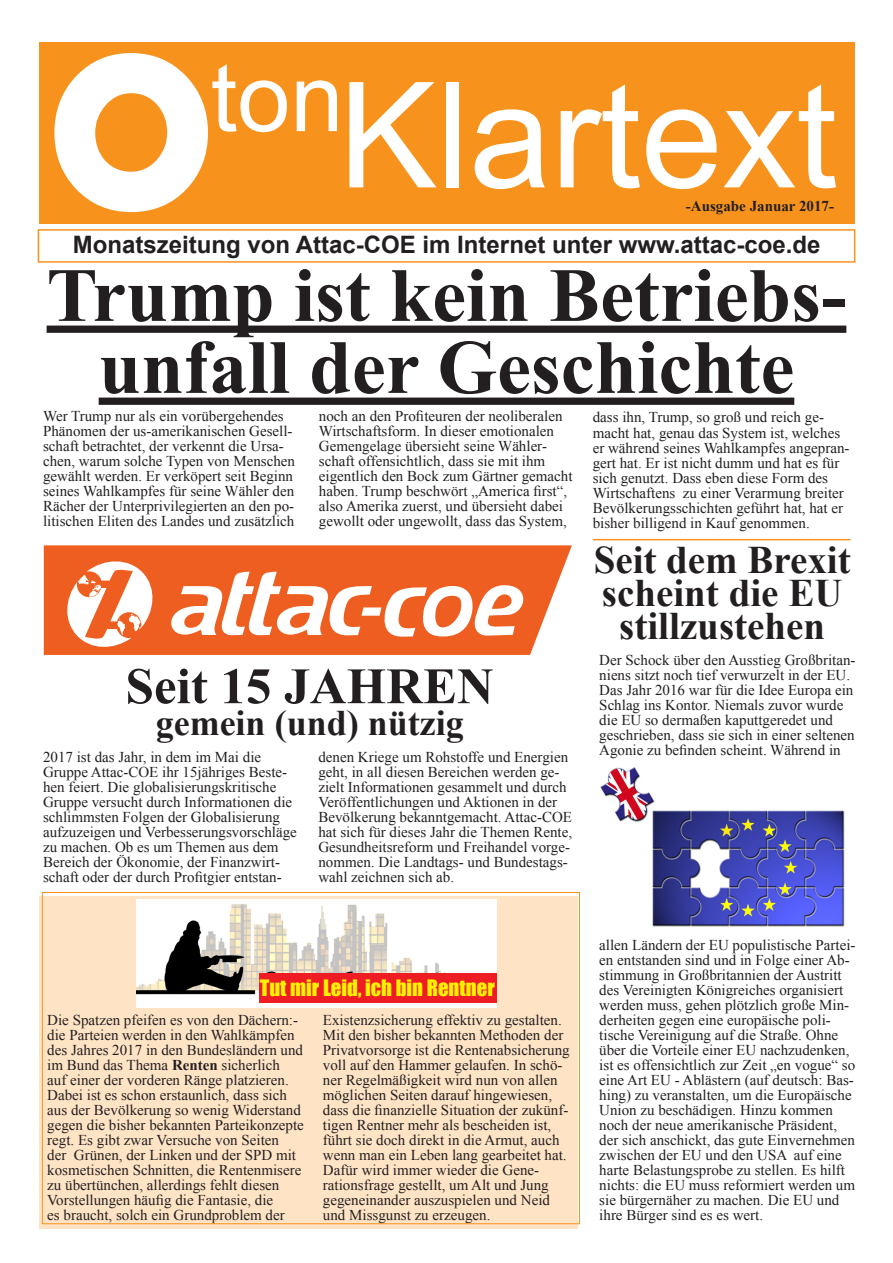
<style>
.page{position:relative;width:893px;height:1263px;background:#fff}
.page>*{position:absolute;margin:0;border:0;box-sizing:border-box;transform-origin:0 0}
.t1{font:700 220.5px "Berlin Sans FB Demi";color:#fff}
.t2{font:147px "Arial";color:#fff}
.t3{font:95.55px "Arial";color:#fff}
.t4{font:700 76.5px/72px "Times New Roman";color:#231f20;text-align:center}
.t5{font:700 51px "Times New Roman";color:#231f20}
.t6{font:700 39px/33px "Times New Roman";color:#231f20;text-align:center}
.t7{font:700 36px "Times New Roman";color:#231f20}
.t8{font:700 24px "Arial";color:#231f20}
.t9{font:20.85px "Impact";color:#fff101}
.t10{font:15px/15px "Times New Roman";color:#231f20}
.t11{font:700 15px "Times New Roman";color:#231f20}
.s1{font-weight:700}
</style>
<div class="page">
<div style="left:39px;top:42px;width:815px;height:182px;background:#f7931d"></div>
<div style="left:38px;top:229px;width:817px;height:34px;border:2px solid #f7931d"></div>
<img style="left:600px;top:767px;width:245px;height:160px">
<div style="left:39px;top:896px;width:539px;height:333px;background:#fee3c5"></div>
<hr style="left:593px;top:539px;width:257px;height:1px;background:#f7931d">
<svg style="left:44px;top:545px;width:528px;height:110px;background:#f07743"></svg>
<svg style="left:64px;top:558px;width:468px;height:92px"></svg>
<img style="left:137px;top:899px;width:360px;height:108px">
<div style="left:259px;top:973px;width:238px;height:30px;background:#ee1d23"></div>
<div style="left:47px;top:326px;width:799px;height:7px;background:#231f20"></div>
<div style="left:99px;top:398px;width:695px;height:7px;background:#231f20"></div>
<p class="t1" style="left:48px;top:4px;width:167px">O</p>
<p class="t3" style="left:211px;top:35px;width:134px">ton</p>
<p class="t2" style="left:339px;top:39px;width:500px">Klartext</p>
<p class="t11" style="left:686px;top:196px;width:150px">-Ausgabe Januar 2017-</p>
<p class="t8" style="left:73px;top:229px;width:749px">Monatszeitung von Attac-COE im Internet unter www.attac-coe.de</p>
<p class="t4" style="left:47px;top:257px;width:801px">Trump ist kein Betriebs&shy;unfall der Geschichte</p>
<p class="t10" style="left:43px;top:409px;width:253px">Wer Trump nur als ein vorübergehendes Phänomen der us-amerikanischen Gesell&shy;schaft betrachtet, der verkennt die Ursa&shy;chen, warum solche Typen von Menschen gewählt werden. Er verköpert seit Beginn seines Wahlkampfes für seine Wähler den Rächer der Unterprivilegierten an den po&shy;litischen Eliten des Landes und zusätzlich</p>
<p class="t10" style="left:319px;top:409px;width:255px">noch an den Profiteuren der neoliberalen Wirtschaftsform. In dieser emotionalen Gemengelage übersieht seine Wähler&shy;schaft offensichtlich, dass sie mit ihm eigentlich den Bock zum Gärtner gemacht haben. Trump beschwört „America first“, also Amerika zuerst, und übersieht dabei gewollt oder ungewollt, dass das System,</p>
<p class="t10" style="left:593px;top:410px;width:258px">dass ihn, Trump, so groß und reich ge&shy;macht hat, genau das System ist, welches er während seines Wahlkampfes angepran&shy;gert hat. Er ist nicht dumm und hat es für sich genutzt. Dass eben diese Form des Wirtschaftens zu einer Verarmung breiter Bevölkerungsschichten geführt hat, hat er bisher billigend in Kauf genommen.</p>
<p class="t5" style="left:126px;top:651px;width:370px">Seit 15 JAHREN</p>
<p class="t7" style="left:156px;top:698px;width:310px">gemein (und) nützig</p>
<p class="t10" style="left:43px;top:749px;width:255px">2017 ist das Jahr, in dem im Mai die Gruppe Attac-COE ihr 15jähriges Beste&shy;hen feiert. Die globalisierungskritische Gruppe versucht durch Informationen die schlimmsten Folgen der Globalisierung aufzuzeigen und Verbesserungsvorschläge zu machen. Ob es um Themen aus dem Bereich der Ökonomie, der Finanzwirt&shy;schaft oder der durch Profitgier entstan-</p>
<p class="t10" style="left:318px;top:749px;width:255px">denen Kriege um Rohstoffe und Energien geht, in all diesen Bereichen werden ge&shy;zielt Informationen gesammelt und durch Veröffentlichungen und Aktionen in der Bevölkerung bekanntgemacht. Attac-COE hat sich für dieses Jahr die Themen Rente, Gesundheitsreform und Freihandel vorge&shy;nommen. Die Landtags- und Bundestags&shy;wahl zeichnen sich ab.</p>
<p class="t9" style="left:260px;top:971px;width:236px">Tut mir Leid, ich bin Rentner</p>
<p class="t10" style="left:47px;top:1013px;width:258px">Die Spatzen pfeifen es von den Dächern:- die Parteien werden in den Wahlkämpfen des Jahres 2017 in den Bundesländern und im Bund das Thema <span class="s1">Renten</span> sicherlich<br>auf einer der vorderen Ränge platzieren.<br>Dabei ist es schon erstaunlich, dass sich aus der Bevölkerung so wenig Widerstand gegen die bisher bekannten Parteikonzepte regt. Es gibt zwar Versuche von Seiten<br>der Grünen, der Linken und der SPD mit kosmetischen Schnitten, die Rentenmisere zu übertünchen, allerdings fehlt diesen Vorstellungen häufig die Fantasie, die<br>es braucht, solch ein Grundproblem der</p>
<p class="t10" style="left:323px;top:1013px;width:248px">Existenzsicherung effektiv zu gestalten.<br>Mit den bisher bekannten Methoden der Privatvorsorge ist die Rentenabsicherung voll auf den Hammer gelaufen. In schö&shy;ner Regelmäßigkeit wird nun von allen möglichen Seiten darauf hingewiesen, dass die finanzielle Situation der zukünf&shy;tigen Rentner mehr als bescheiden ist, führt sie doch direkt in die Armut, auch wenn man ein Leben lang gearbeitet hat.<br>Dafür wird immer wieder die Gene&shy;rationsfrage gestellt, um Alt und Jung gegeneinander auszuspielen und Neid und Missgunst zu erzeugen.</p>
<p class="t6" style="left:594px;top:542px;width:259px">Seit dem Brexit scheint die EU stillzustehen</p>
<p class="t10" style="left:599px;top:652px;width:258px">Der Schock über den Ausstieg Großbritan&shy;niens sitzt noch tief verwurzelt in der EU.<br>Das Jahr 2016 war für die Idee Europa ein Schlag ins Kontor. Niemals zuvor wurde die EU so dermaßen kaputtgeredet und geschrieben, dass sie sich in einer seltenen Agonie zu befinden scheint. Während in</p>
<p class="t10" style="left:599px;top:937px;width:258px">allen Ländern der EU populistische Partei&shy;en entstanden sind und in Folge einer Ab&shy;stimmung in Großbritannien der Austritt des Vereinigten Königreiches organisiert werden muss, gehen plötzlich große Min&shy;derheiten gegen eine europäische poli&shy;tische Vereinigung auf die Straße. Ohne über die Vorteile einer EU nachzudenken, ist es offensichtlich zur Zeit „en vogue“ so eine Art EU - Ablästern (auf deutsch: Bas&shy;hing) zu veranstalten, um die Europäische Union zu beschädigen. Hinzu kommen noch der neue amerikanische Präsident, der sich anschickt, das gute Einvernehmen zwischen der EU und den USA auf eine harte Belastungsprobe zu stellen. Es hilft nichts: die EU muss reformiert werden um sie bürgernäher zu machen. Die EU und ihre Bürger sind es es wert.</p>
</div>
